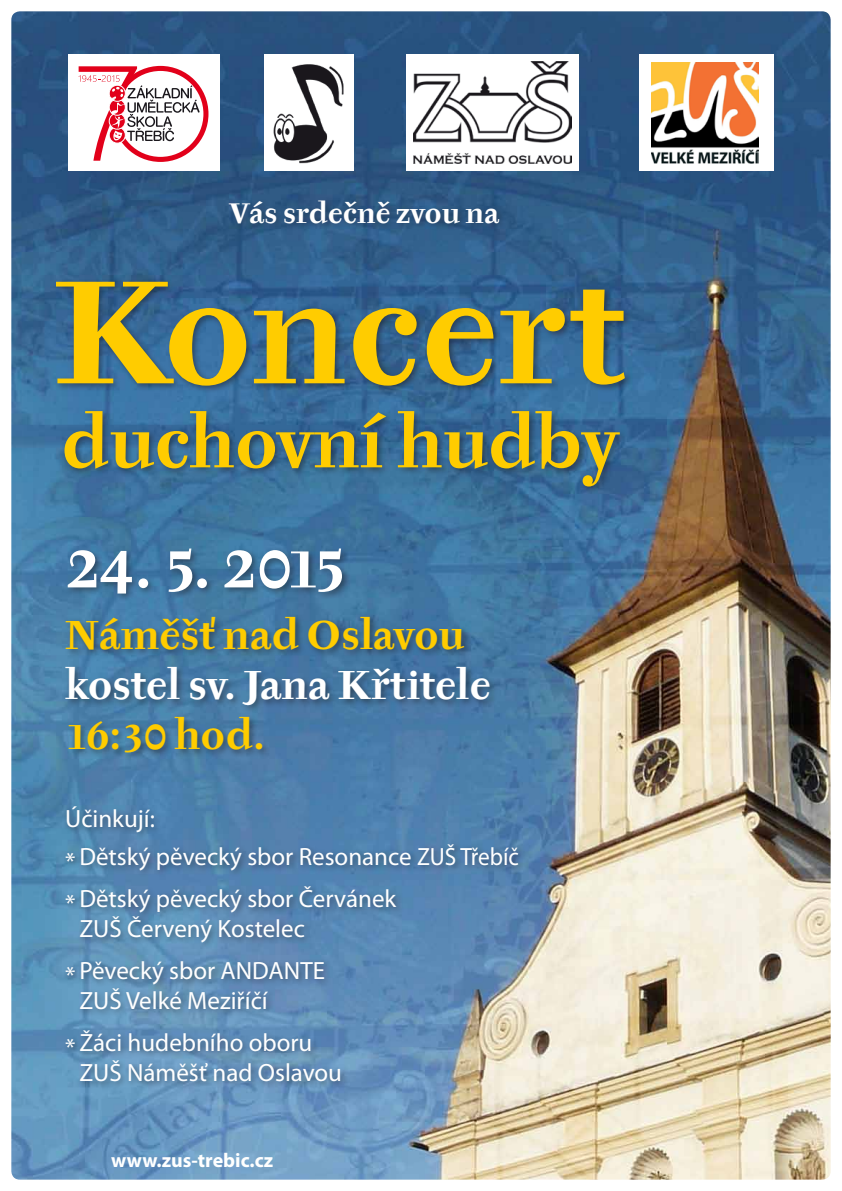
<style>
.page{position:relative;width:842px;height:1191px;background:#fff}
.page>*{position:absolute;margin:0;border:0;box-sizing:border-box;transform-origin:0 0}
.t1{font:700 145px "Tyfa ITCCE";color:#fc0}
.t2{font:700 70px "Tyfa ITCCE";color:#fc0}
.t3{font:700 60px "Tyfa ITC Medium CE";color:#fff}
.t4{font:700 40px "Tyfa ITC Medium CE";color:#fc0}
.t5{font:700 40px "Tyfa ITC Medium CE";color:#fff}
.t6{font:700 28px "Tyfa ITCCE";color:#fff}
.t7{font:25px/30px "Myriad Pro";color:#fff}
.t8{font:700 20px "Myriad Pro";color:#fff}
.s1{font-family:"Tyfa ITCCE"}
</style>
<div class="page">
<img style="left:11px;top:11px;width:820px;height:1168px">
<svg style="left:68px;top:54px;width:152px;height:117px"></svg>
<img style="left:264px;top:54px;width:90px;height:117px">
<div style="left:406px;top:54px;width:173px;height:117px;background:#fff"></div>
<img style="left:413px;top:61px;width:159px;height:103px">
<div style="left:639px;top:54px;width:135px;height:117px;background:#fff"></div>
<img style="left:652px;top:62px;width:106px;height:101px">
<div style="left:226px;top:196px;width:281px;height:35px;background:#1a171c;opacity:.35"></div>
<div style="left:62px;top:545px;width:436px;height:216px;background:#1a171c;opacity:.5"></div>
<div style="left:63px;top:803px;width:463px;height:286px;background:#1a171c;opacity:.5"></div>
<div style="left:52px;top:278px;width:581px;height:217px;background:#1a171c;opacity:.5"></div>
<p class="t6" style="left:230px;top:196px;width:271px">Vás srdečně zvou na</p>
<h1 class="t1" style="left:54px;top:248px;width:573px">Koncert</h1>
<h2 class="t2" style="left:61px;top:402px;width:558px">duchovní hudby</h2>
<h3 class="t3" style="left:65px;top:531px;width:283px">24. 5. <span class="s1">2015</span></h3>
<h3 class="t4" style="left:65px;top:612px;width:401px">Náměšť nad Oslavou</h3>
<h3 class="t5" style="left:65px;top:662px;width:427px">kostel sv. Jana Křtitele</h3>
<h3 class="t4" style="left:65px;top:712px;width:201px">16:30 hod.</h3>
<p class="t7" style="left:65px;top:799px;width:455px;line-height:38px">Účinkují:<br>*Dětský pěvecký sbor Resonance ZUŠ Třebíč</p>
<p class="t7" style="left:79px;top:883px;width:318px;text-indent:-14px">*Dětský pěvecký sbor Červánek<br>ZUŠ Červený Kostelec</p>
<p class="t7" style="left:79px;top:955px;width:247px;text-indent:-14px">* Pěvecký sbor ANDANTE<br>ZUŠ Velké Meziříčí</p>
<p class="t7" style="left:79px;top:1027px;width:264px;text-indent:-14px">* Žáci hudebního oboru<br>ZUŠ Náměšť nad Oslavou</p>
<p class="t8" style="left:111px;top:1147px;width:163px">www.zus-trebic.cz</p>
</div>
